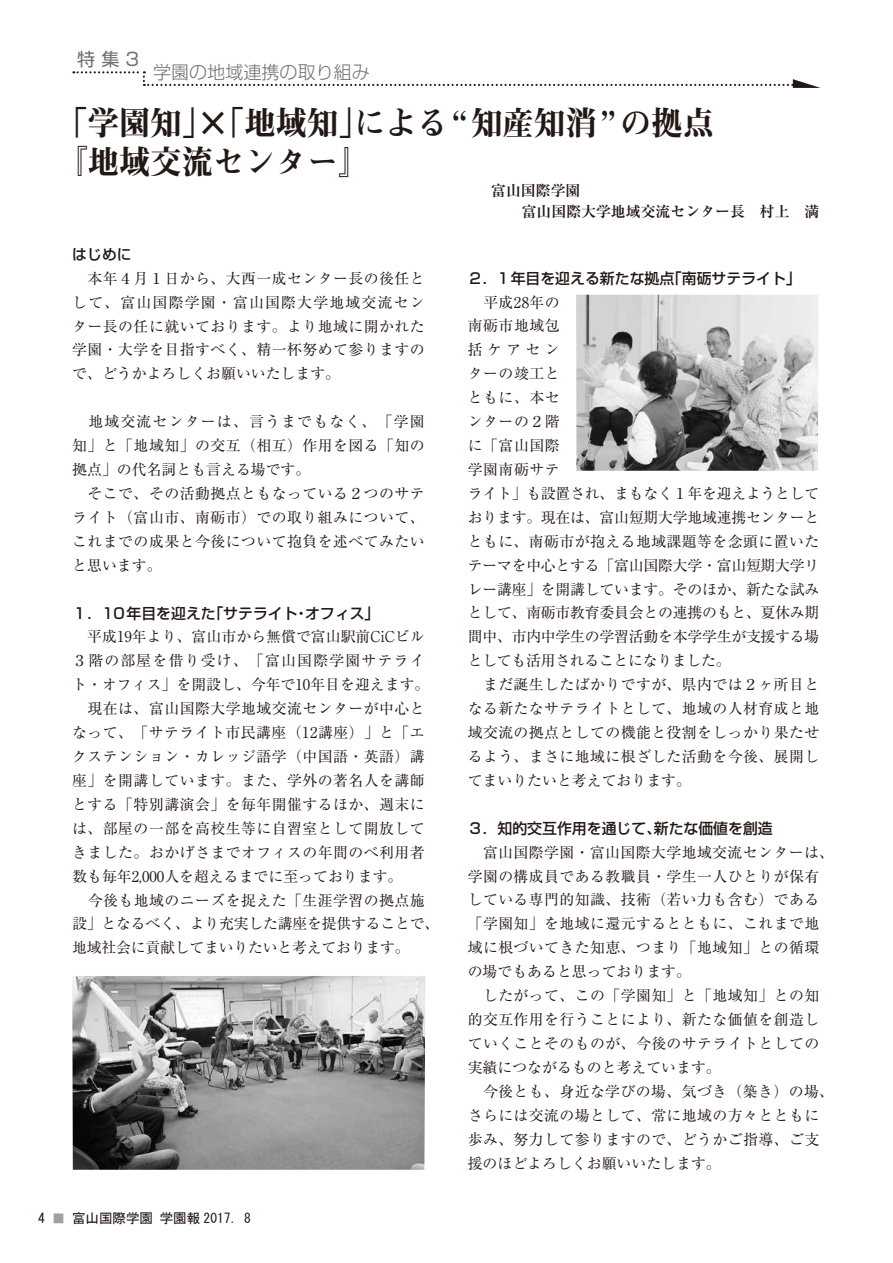
<style>
.page{position:relative;width:893px;height:1263px;background:#fff}
.page>*{position:absolute;margin:0;border:0;box-sizing:border-box;transform-origin:0 0}
.t1{font:33px/38.2px "Midashi Min Pr 6 MA31";color:#221815;scale:.95 1}
.t2{font:300 18px "Shin Go Pr 6";color:#727171}
.t3{font:18px "Shin Go Pr 6";color:#727171}
.t4{font:14.85px/23.9px "Ryumin Pr 6";letter-spacing:.03em;color:#221815}
.t5{font:14.85px/23.9px "Ryumin Pr 6";color:#221815}
.t6{font:500 14.85px "Shin Go Pr 6";color:#221815}
.t7{font:700 14.85px/21.3px "Ryumin Pr 6";color:#221815}
.t8{font:13.5px "MS Gothic";color:#221815}
.s1{color:#9fa0a0}
</style>
<div class="page">
<img style="left:72px;top:976px;width:353px;height:194px">
<img style="left:576px;top:295px;width:242px;height:176px">
<svg style="left:73px;top:71px;width:748px;height:17px"></svg>
<p class="t3" style="left:77px;top:44px;width:63px">特 集 3</p>
<p class="t2" style="left:153px;top:58px;width:218px">学園の地域連携の取り組み</p>
<h1 class="t1" style="left:57px;top:103px;width:694px">「学園知」×「地域知」による“知産知消”の拠点『地域交流センター』</h1>
<p class="t7" style="left:522px;top:179px;width:299px;text-indent:-31px">富山国際学園<br>富山国際大学地域交流センター長　村上　満</p>
<p class="t6" style="left:72px;top:242px;width:61px">はじめに</p>
<p class="t4" style="left:72px;top:265px;width:354px;text-align:justify">　本年４月１日から、大西一成センター長の後任として、富山国際学園・富山国際大学地域交流センター長の任に就いております。より地域に開かれた学園・大学を目指すべく、精一杯努めて参りますので、どうかよろしくお願いいたします。</p>
<p class="t4" style="left:72px;top:409px;width:354px">　地域交流センターは、言うまでもなく、「学園知」と「地域知」の交互（相互）作用を図る「知の拠点」の代名詞とも言える場です。<br>　そこで、その活動拠点ともなっている２つのサテライト（富山市、南砺市）での取り組みについて、これまでの成果と今後について抱負を述べてみたいと思います。</p>
<p class="t6" style="left:72px;top:601px;width:309px">１．10年目を迎えた「サテライト・オフィス」</p>
<p class="t4" style="left:72px;top:624px;width:369px">　平成19年より、富山市から無償で富山駅前CiCビル<br>３階の部屋を借り受け、「富山国際学園サテライト・オフィス」を開設し、今年で10年目を迎えます。　現在は、富山国際大学地域交流センターが中心となって、「サテライト市民講座（12講座）」と「エクステンション・カレッジ語学（中国語・英語）講座」を開講しています。また、学外の著名人を講師とする「特別講演会」を毎年開催するほか、週末には、部屋の一部を高校生等に自習室として開放してきました。おかげさまでオフィスの年間のべ利用者数も毎年2,000人を超えるまでに至っております。<br>　今後も地域のニーズを捉えた「生涯学習の拠点施設」となるべく、より充実した講座を提供することで、地域社会に貢献してまいりたいと考えております。</p>
<p class="t6" style="left:468px;top:266px;width:335px">２．1年目を迎える新たな拠点「南砺サテライト」</p>
<p class="t5" style="left:468px;top:289px;width:353px">　平成28年の<br>南砺市地域包<br>括ケアセン<br>ターの竣工と<br>ともに、本セ<br>ンターの２階<br>に「富山国際<br>学園南砺サテ<br>ライト」も設置され、まもなく１年を迎えようとしております。現在は、富山短期大学地域連携センターとともに、南砺市が抱える地域課題等を念頭に置いたテーマを中心とする「富山国際大学・富山短期大学リレー講座」を開講しています。そのほか、新たな試みとして、南砺市教育委員会との連携のもと、夏休み期間中、市内中学生の学習活動を本学学生が支援する場としても活用されることになりました。<br>　まだ誕生したばかりですが、県内では２ヶ所目となる新たなサテライトとして、地域の人材育成と地域交流の拠点としての機能と役割をしっかり果たせるよう、まさに地域に根ざした活動を今後、展開してまいりたいと考えております。</p>
<p class="t6" style="left:468px;top:816px;width:307px">３．知的交互作用を通じて、新たな価値を創造</p>
<p class="t4" style="left:468px;top:839px;width:368px">　富山国際学園・富山国際大学地域交流センターは、学園の構成員である教職員・学生一人ひとりが保有している専門的知識、技術（若い力も含む）である「学園知」を地域に還元するとともに、これまで地域に根づいてきた知恵、つまり「地域知」との循環の場でもあると思っております。<br>　したがって、この「学園知」と「地域知」との知的交互作用を行うことにより、新たな価値を創造していくことそのものが、今後のサテライトとしての実績につながるものと考えています。<br>　今後とも、身近な学びの場、気づき（築き）の場、さらには交流の場として、常に地域の方々とともに歩み、努力して参りますので、どうかご指導、ご支援のほどよろしくお願いいたします。</p>
<p class="t8" style="left:38px;top:1211px;width:214px">4 <span class="s1">■</span> 富山国際学園 学園報 2017．8</p>
</div>
